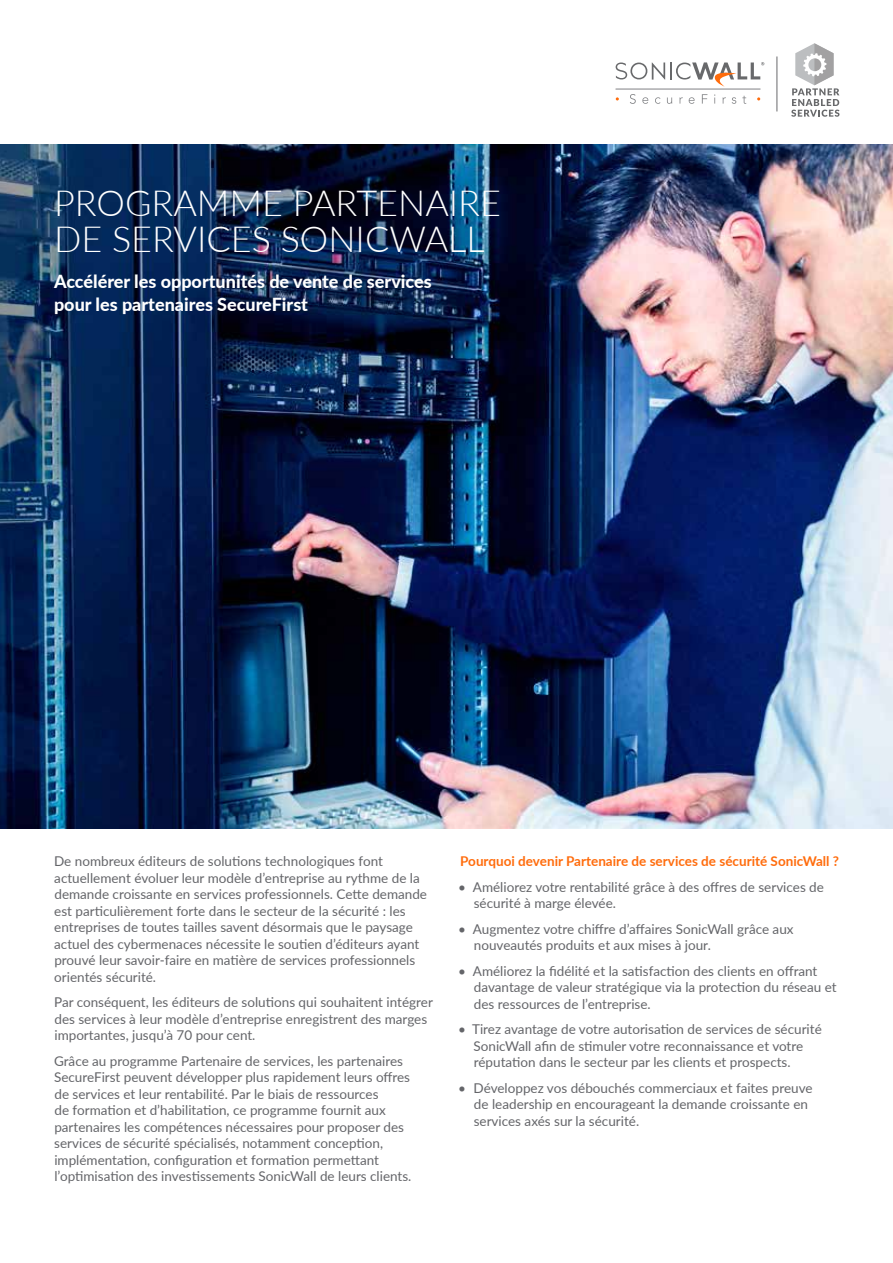
<style>
.page{position:relative;width:893px;height:1263px;background:#fff}
.page>*{position:absolute;margin:0;border:0;box-sizing:border-box;transform-origin:0 0}
.t1{font:300 36px/36px "Lato";color:#fff}
.t2{font:800 18px/22.5px "Lato";color:#fff}
.t3{font:13.5px/16.5px "Lato";color:#646569}
.t4{font:700 13.5px "Lato";color:#ff6c0c}
</style>
<div class="page">
<hr style="left:777px;top:56px;width:1px;height:55px;background:#68696b">
<svg style="left:791px;top:43px;width:48px;height:74px"></svg>
<svg style="left:630px;top:94px;width:6px;height:10px"></svg>
<svg style="left:642px;top:97px;width:6px;height:7px"></svg>
<svg style="left:655px;top:97px;width:5px;height:7px"></svg>
<svg style="left:667px;top:98px;width:5px;height:6px"></svg>
<svg style="left:679px;top:97px;width:4px;height:7px"></svg>
<svg style="left:689px;top:97px;width:6px;height:7px"></svg>
<svg style="left:702px;top:94px;width:5px;height:10px"></svg>
<svg style="left:732px;top:97px;width:4px;height:7px"></svg>
<svg style="left:742px;top:96px;width:4px;height:8px"></svg>
<hr style="left:616px;top:89px;width:144px;height:1px;background:#808184">
<svg style="left:616px;top:62px;width:148px;height:25px"></svg>
<img style="left:0;top:144px;width:893px;height:684px">
<h1 class="t1" style="left:54px;top:184px;width:448px">PROGRAMME PARTENAIRE<br>DE SERVICES SONICWALL</h1>
<h2 class="t2" style="left:54px;top:269px;width:379px">Accélérer les opportunités de vente de services pour les partenaires SecureFirst</h2>
<p class="t3" style="left:54px;top:852px;width:374px">De nombreux éditeurs de solutions technologiques font actuellement évoluer leur modèle d’entreprise au rythme de la demande croissante en services professionnels. Cette demande est particulièrement forte dans le secteur de la sécurité : les entreprises de toutes tailles savent désormais que le paysage actuel des cybermenaces nécessite le soutien d’éditeurs ayant prouvé leur savoir-faire en matière de services professionnels orientés sécurité.</p>
<p class="t3" style="left:54px;top:993px;width:380px">Par conséquent, les éditeurs de solutions qui souhaitent intégrer des services à leur modèle d’entreprise enregistrent des marges importantes, jusqu’à 70 pour cent.</p>
<p class="t3" style="left:54px;top:1052px;width:359px">Grâce au programme Partenaire de services, les partenaires SecureFirst peuvent développer plus rapidement leurs offres de services et leur rentabilité. Par le biais de ressources<br>de formation et d’habilitation, ce programme fournit aux partenaires les compétences nécessaires pour proposer des services de sécurité spécialisés, notamment conception, implémentation, configuration et formation permettant l’optimisation des investissements SonicWall de leurs clients.</p>
<p class="t4" style="left:460px;top:851px;width:380px">Pourquoi devenir Partenaire de services de sécurité SonicWall ?</p>
<p class="t3" style="left:474px;top:878px;width:352px;text-indent:-16px">• Améliorez votre rentabilité grâce à des offres de services de sécurité à marge élevée.</p>
<p class="t3" style="left:474px;top:920px;width:321px;text-indent:-16px">• Augmentez votre chiffre d’affaires SonicWall grâce aux nouveautés produits et aux mises à jour.</p>
<p class="t3" style="left:474px;top:962px;width:364px;text-indent:-16px">• Améliorez la fidélité et la satisfaction des clients en offrant davantage de valeur stratégique via la protection du réseau et des ressources de l’entreprise.</p>
<p class="t3" style="left:474px;top:1020px;width:350px;text-indent:-15px">• Tirez avantage de votre autorisation de services de sécurité<br>SonicWall afin de stimuler votre reconnaissance et votre réputation dans le secteur par les clients et prospects.</p>
<p class="t3" style="left:474px;top:1079px;width:340px;text-indent:-16px">• Développez vos débouchés commerciaux et faites preuve de leadership en encourageant la demande croissante en services axés sur la sécurité.</p>
</div>
